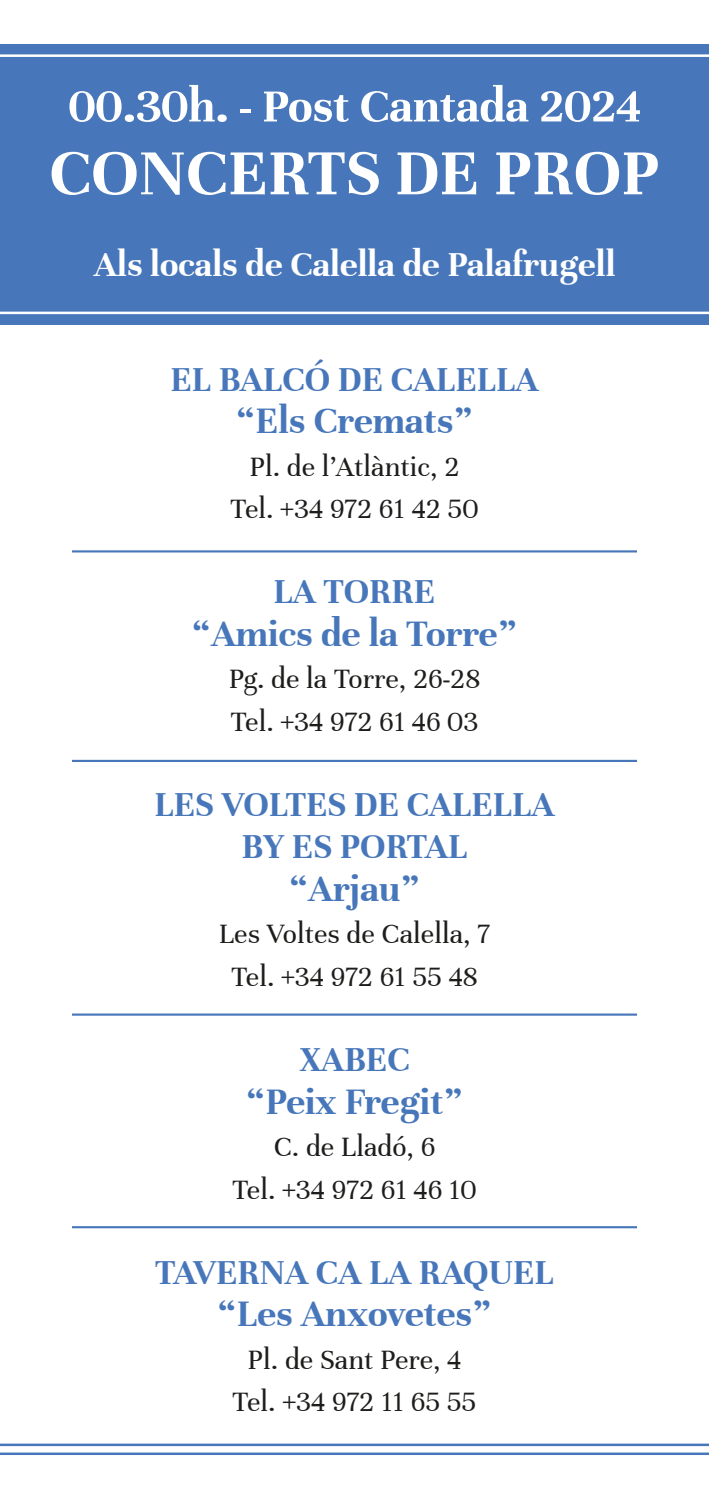
<style>
.page{position:relative;width:709px;height:1489px;background:#fff}
.page>*{position:absolute;margin:0;border:0;box-sizing:border-box;transform-origin:0 0}
.t1{font:700 70px "Unna";color:#fff}
.t2{font:700 50px "Unna";color:#fff}
.t3{font:700 40px "Unna";color:#4777ba}
.t4{font:700 37.5px/42.5px "Unna";color:#4777ba;text-align:center}
.t5{font:700 37.5px "Unna";color:#fff}
.t6{font:30px/42.5px "Unna";color:#1d1d1b;text-align:center}
</style>
<div class="page">
<div style="left:0;top:44px;width:709px;height:281px;background:#4777ba"></div>
<hr style="left:0;top:54px;width:709px;height:3px;background:#fff">
<hr style="left:0;top:311px;width:709px;height:3px;background:#fff">
<hr style="left:72px;top:550px;width:565px;height:2px;background:#4777ba">
<hr style="left:72px;top:759px;width:565px;height:3px;background:#4777ba">
<hr style="left:72px;top:1013px;width:565px;height:2px;background:#4777ba">
<hr style="left:72px;top:1225px;width:565px;height:3px;background:#4777ba">
<hr style="left:0;top:1443px;width:709px;height:2px;background:#4777ba">
<hr style="left:0;top:1452px;width:709px;height:2px;background:#4777ba">
<h2 class="t2" style="left:68px;top:77px;width:573px">00.30h. - Post Cantada 2024</h2>
<h1 class="t1" style="left:49px;top:132px;width:611px">CONCERTS DE PROP</h1>
<p class="t5" style="left:94px;top:243px;width:523px">Als locals de Calella de Palafrugell</p>
<p class="t4" style="left:170px;top:358px;width:369px">EL BALCÓ DE CALELLA</p>
<h3 class="t3" style="left:237px;top:398px;width:236px">“Els Cremats”</h3>
<p class="t6" style="left:230px;top:445px;width:249px">Pl. de l’Atlàntic, 2<br>Tel. +34 972 61 42 50</p>
<p class="t4" style="left:274px;top:570px;width:163px">LA TORRE</p>
<h3 class="t3" style="left:193px;top:610px;width:325px">“Amics de la Torre”</h3>
<p class="t6" style="left:229px;top:658px;width:253px;text-align:left">Pg. de la Torre, 26-28<br>Tel. +34 972 61 46 03</p>
<p class="t4" style="left:154px;top:783px;width:401px">LES VOLTES DE CALELLA<br>BY ES PORTAL</p>
<h3 class="t3" style="left:290px;top:865px;width:130px">“Arjau”</h3>
<p class="t6" style="left:219px;top:913px;width:273px">Les Voltes de Calella, 7<br>Tel. +34 972 61 55 48</p>
<p class="t4" style="left:299px;top:1038px;width:112px">XABEC</p>
<h3 class="t3" style="left:247px;top:1078px;width:216px">“Peix Fregit”</h3>
<p class="t6" style="left:232px;top:1125px;width:246px">C. de Lladó, 6<br>Tel. +34 972 61 46 10</p>
<p class="t4" style="left:155px;top:1250px;width:400px">TAVERNA CA LA RAQUEL</p>
<h3 class="t3" style="left:218px;top:1290px;width:273px">“Les Anxovetes”</h3>
<p class="t6" style="left:233px;top:1338px;width:245px">Pl. de Sant Pere, 4<br>Tel. +34 972 11 65 55</p>
</div>
